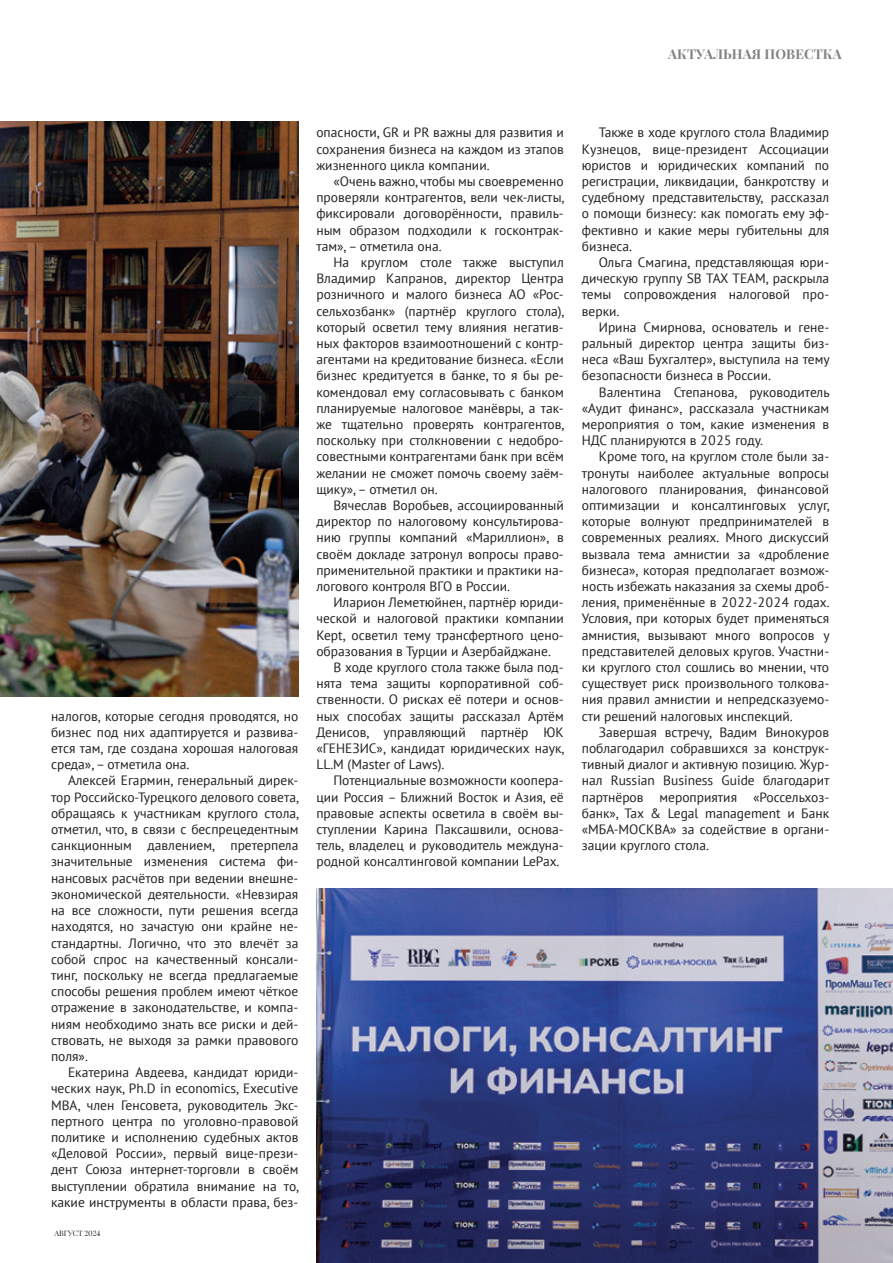
<style>
.page{position:relative;width:893px;height:1263px;background:#fff}
.page>*{position:absolute;margin:0;border:0;box-sizing:border-box;transform-origin:0 0}
.t1{font:13.5px/16.2px "PT Sans";color:#231f20;text-align:justify}
.t2{font:700 13.5px "Playfair Display";letter-spacing:.01em;color:#808285}
.t3{font:7.5px "Playfair Display";color:#231f20}
</style>
<div class="page">
<img style="left:0;top:121px;width:298px;height:575px">
<img style="left:316px;top:889px;width:577px;height:374px">
<p class="t2" style="left:668px;top:45px;width:175px">АКТУАЛЬНАЯ ПОВЕСТКА</p>
<p class="t1" style="left:51px;top:707px;width:249px">налогов, которые сегодня проводятся, но бизнес под них адаптируется и развива&shy;ется там, где создана хорошая налоговая среда», – отметила она.</p>
<p class="t1" style="left:51px;top:772px;width:249px;text-indent:17px">Алексей Егармин, генеральный дирек&shy;тор Российско-Турецкого делового совета, обращаясь к участникам круглого стола, отметил, что, в связи с беспрецедентным санкционным давлением, претерпела значительные изменения система фи&shy;нансовых расчётов при ведении внешне&shy;экономической деятельности. «Невзирая на все сложности, пути решения всегда находятся, но зачастую они крайне не&shy;стандартны. Логично, что это влечёт за собой спрос на качественный консали&shy;тинг, поскольку не всегда предлагаемые способы решения проблем имеют чёткое отражение в законодательстве, и компа&shy;ниям необходимо знать все риски и дей&shy;ствовать, не выходя за рамки правового поля».</p>
<p class="t1" style="left:51px;top:1064px;width:249px;text-indent:17px">Екатерина Авдеева, кандидат юриди&shy;ческих наук, Ph.D in economics, Executive MBA, член Генсовета, руководитель Экс&shy;пертного центра по уголовно-правовой политике и исполнению судебных актов «Деловой России», первый вице-прези&shy;дент Союза интернет-торговли в своём выступлении обратила внимание на то, какие инструменты в области права, без-</p>
<p class="t3" style="left:54px;top:1228px;width:48px">АВГУСТ 2024</p>
<p class="t1" style="left:316px;top:124px;width:249px">опасности, GR и PR важны для развития и сохранения бизнеса на каждом из этапов жизненного цикла компании.</p>
<p class="t1" style="left:316px;top:173px;width:249px;text-indent:17px">«Очень важно, чтобы мы своевременно проверяли контрагентов, вели чек-листы, фиксировали договорённости, правиль&shy;ным образом подходили к госконтрак&shy;там», – отметила она.</p>
<p class="t1" style="left:316px;top:254px;width:249px;text-indent:17px">На круглом столе также выступил Владимир Капранов, директор Центра розничного и малого бизнеса АО «Рос&shy;сельхозбанк» (партнёр круглого стола), который осветил тему влияния негатив&shy;ных факторов взаимоотношений с контр&shy;агентами на кредитование бизнеса. «Если бизнес кредитуется в банке, то я бы ре&shy;комендовал ему согласовывать с банком планируемые налоговое манёвры, а так&shy;же тщательно проверять контрагентов, поскольку при столкновении с недобро&shy;совестными контрагентами банк при всём желании не сможет помочь своему заём&shy;щику», – отметил он.</p>
<p class="t1" style="left:316px;top:497px;width:249px;text-indent:17px">Вячеслав Воробьев, ассоциированный директор по налоговому консультирова&shy;нию группы компаний «Мариллион», в своём докладе затронул вопросы право&shy;применительной практики и практики на&shy;логового контроля ВГО в России.</p>
<p class="t1" style="left:316px;top:594px;width:249px;text-indent:17px">Иларион Леметюйнен, партнёр юриди&shy;ческой и налоговой практики компании Kept, осветил тему трансфертного цено&shy;образования в Турции и Азербайджане.</p>
<p class="t1" style="left:316px;top:659px;width:249px;text-indent:17px">В ходе круглого стола также была под&shy;нята тема защиты корпоративной соб&shy;ственности. О рисках её потери и основ&shy;ных способах защиты рассказал Артём Денисов, управляющий партнёр ЮК «ГЕНЕЗИС», кандидат юридических наук, LL.M (Master of Laws).</p>
<p class="t1" style="left:316px;top:772px;width:249px;text-indent:17px">Потенциальные возможности коопера&shy;ции Россия – Ближний Восток и Азия, её правовые аспекты осветила в своём вы&shy;ступлении Карина Паксашвили, основа&shy;тель, владелец и руководитель междуна&shy;родной консалтинговой компании LePax.</p>
<p class="t1" style="left:582px;top:124px;width:249px;text-indent:17px">Также в ходе круглого стола Владимир Кузнецов, вице-президент Ассоциации юристов и юридических компаний по регистрации, ликвидации, банкротству и судебному представительству, рассказал о помощи бизнесу: как помогать ему эф&shy;фективно и какие меры губительны для бизнеса.</p>
<p class="t1" style="left:582px;top:254px;width:249px;text-indent:17px">Ольга Смагина, представляющая юри&shy;дическую группу SB TAX TEAM, раскрыла темы сопровождения налоговой про&shy;верки.</p>
<p class="t1" style="left:582px;top:319px;width:249px;text-indent:17px">Ирина Смирнова, основатель и гене&shy;ральный директор центра защиты биз&shy;неса «Ваш Бухгалтер», выступила на тему безопасности бизнеса в России.</p>
<p class="t1" style="left:582px;top:383px;width:249px;text-indent:17px">Валентина Степанова, руководитель «Аудит финанс», рассказала участникам мероприятия о том, какие изменения в НДС планируются в 2025 году.</p>
<p class="t1" style="left:582px;top:448px;width:249px;text-indent:17px">Кроме того, на круглом столе были за&shy;тронуты наиболее актуальные вопросы налогового планирования, финансовой оптимизации и консалтинговых услуг, которые волнуют предпринимателей в современных реалиях. Много дискуссий вызвала тема амнистии за «дробление бизнеса», которая предполагает возмож&shy;ность избежать наказания за схемы дроб&shy;ления, применённые в 2022-2024 годах.<br>Условия, при которых будет применяться амнистия, вызывают много вопросов у представителей деловых кругов. Участни&shy;ки круглого стол сошлись во мнении, что существует риск произвольного толкова&shy;ния правил амнистии и непредсказуемо&shy;сти решений налоговых инспекций.</p>
<p class="t1" style="left:582px;top:724px;width:249px;text-indent:17px">Завершая встречу, Вадим Винокуров поблагодарил собравшихся за конструк&shy;тивный диалог и активную позицию. Жур&shy;нал Russian Business Guide благодарит партнёров мероприятия «Россельхоз&shy;банк», Tax &amp; Legal management и Банк «МБА-МОСКВА» за содействие в органи&shy;зации круглого стола.</p>
</div>
